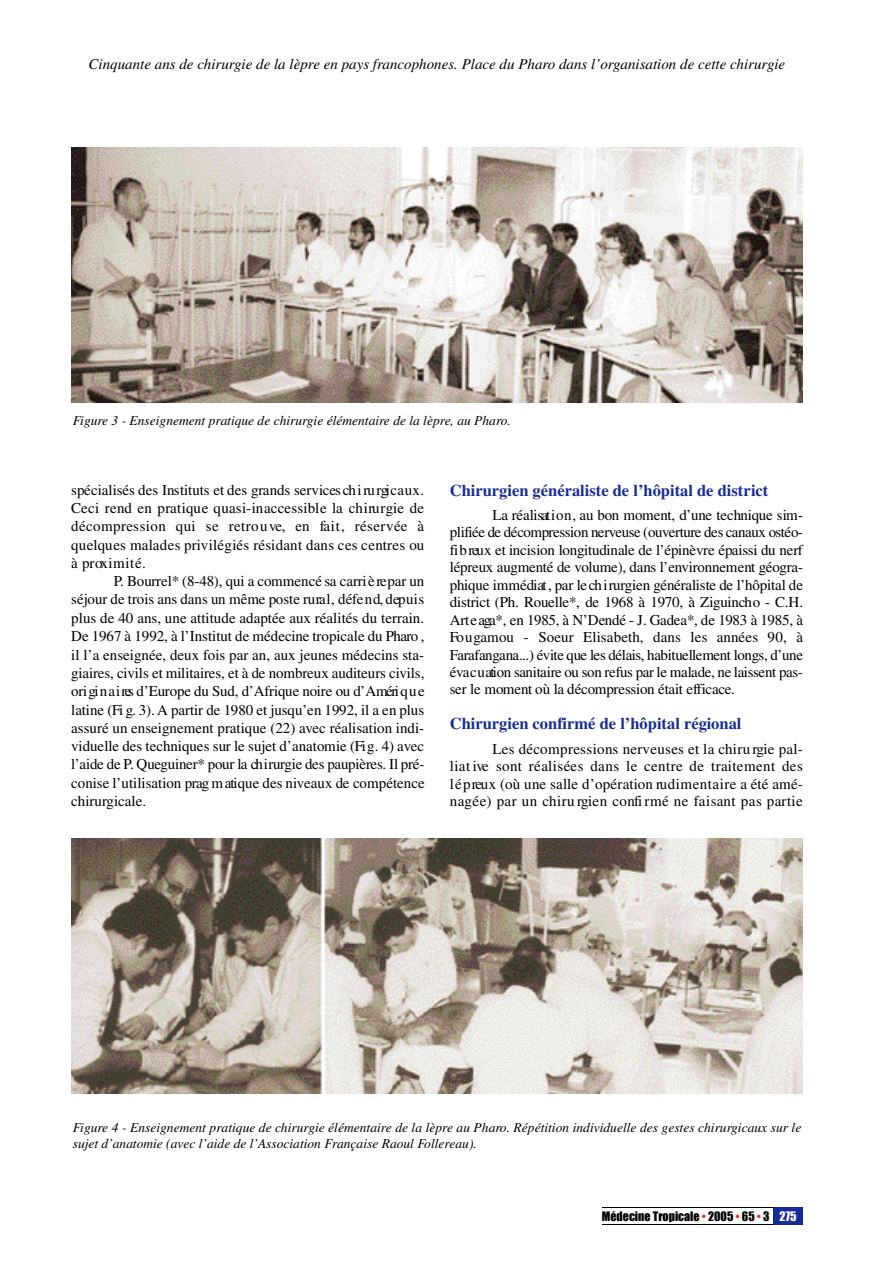
<style>
.page{position:relative;width:893px;height:1263px;background:#fff}
.page>*{position:absolute;margin:0;border:0;box-sizing:border-box;transform-origin:0 0}
.t1{font:700 16.5px "Times";color:#152b99}
.t2{font:15px/18.3px "Times";color:#000;text-align:justify}
.t3{font:italic 15px "Times";color:#000}
.t4{font:italic 13.5px/15.9px "Times";color:#000}
.t5{font:12px "Impact";color:#000}
.s1{color:#ff280d}
.s2{color:#fff}
</style>
<div class="page">
<hr style="left:602px;top:1207px;width:200px;height:1px;background:#000">
<hr style="left:602px;top:1224px;width:200px;height:1px;background:#000">
<div style="left:773px;top:1208px;width:29px;height:17px;background:#152b99"></div>
<img style="left:71px;top:148px;width:731px;height:255px">
<img style="left:71px;top:839px;width:731px;height:255px">
<p class="t3" style="left:89px;top:58px;width:698px">Cinquante ans de chirurgie de la lèpre en pays francophones. Place du Pharo dans l’organisation de cette chirurgie</p>
<p class="t4" style="left:73px;top:414px;width:439px">Figure 3 - Enseignement pratique de chirurgie élémentaire de la lèpre, au Pharo.</p>
<p class="t2" style="left:71px;top:482px;width:354px">spécialisés des Instituts et des grands services ch i ru rgic a u x .<br>Ceci rend en pratique quasi-inaccessible la ch iru rgie de d é c o m p ression qui se re tro u ve, en fa i t , r é s e rvée à quelques malades priv ilé giés résidant dans ces centres ou à prox im ité .</p>
<p class="t2" style="left:71px;top:573px;width:355px;text-indent:42px">P. Bourrel* (8-48), qui a commencé sa carri è repar un séjour de trois ans dans un même poste ru ra l, d é fe n d, d ep u is plus de 40 ans, une attitude adaptée aux réalités du terrain.<br>De 1967 à 1992, à l’Institut de médecine tropicale du Pharo , il l’a enseignée, deux fois par an, aux jeunes médecins sta&shy;gia ire s , c ivils et militaire s , et à de nombreux auditeurs civ ils , o ri gi n a i res d’Europe du Sud, d ’A frique noire ou d’Améri q u e latine (Fi g. 3). A partir de 1980 et jusqu’en 1992, il a en plus assuré un enseignement pratique (22) avec réalisation indi&shy;viduelle des techniques sur le sujet d’anatomie (Fi g. 4) ave c l’aide de P. Queguiner* pour la ch iru rgie des paupières. Il pré&shy;conise l’utilisation prag m atique des niveaux de compétence chirurgicale.</p>
<p class="t1" style="left:450px;top:484px;width:320px">Chirurgien généraliste de l’hôpital de district</p>
<p class="t2" style="left:450px;top:508px;width:355px;line-height:17.4px;text-indent:42px">La réalisatio n , au bon moment, d’une technique sim&shy;p lifiée de décompression nerveuse (ouve rtu re des canaux ostéo&shy;fi b reux et incision longitudinale de l’épinèvre épaissi du nerf lé p reux augmenté de vo lu m e ), dans l’env ironnement géogra&shy;phique immédiat , par le ch i ru rgien généraliste de l’hôpital de d is trict (Ph. Rouelle*, de 1968 à 1970, à Ziguinch o - C.H.<br>A rt e aga * , en 1985, à N’Dendé - J. Gadea*, de 1983 à 1985, à Fo u ga m o u - Soeur Elisab e th , dans les années 90, à Fa ra fa n gana...) évite que les délais, h abituellement longs, d ’u n e é va c u ation sanitaire ou son refus par le malade, ne laissent pas&shy;ser le moment où la décompression était effic a c e.</p>
<p class="t1" style="left:450px;top:718px;width:293px">Chirurgien confirmé de l’hôpital régional</p>
<p class="t2" style="left:450px;top:742px;width:354px;line-height:17.4px;text-indent:42px">Les décompressions nerveuses et la ch iru rgie pal&shy;liat ive sont réalisées dans le centre de traitement des l é p reux (où une salle d’opération ru d im e n ta ire a été amé&shy;n agée) par un ch iru rgien confi rmé ne faisant pas partie</p>
<p class="t4" style="left:73px;top:1121px;width:730px">Figure 4 - Enseignement pratique de chirurgie élémentaire de la lèpre au Pharo. Répétition individuelle des gestes chirurgicaux sur le sujet d’anatomie (avec l’aide de l’Association Française Raoul Follereau).</p>
<p class="t5" style="left:602px;top:1209px;width:196px">Médecine Tropicale <span class="s1">•</span> 2005 <span class="s1">•</span> 65 <span class="s1">•</span> 3 <span class="s2">275</span></p>
</div>
